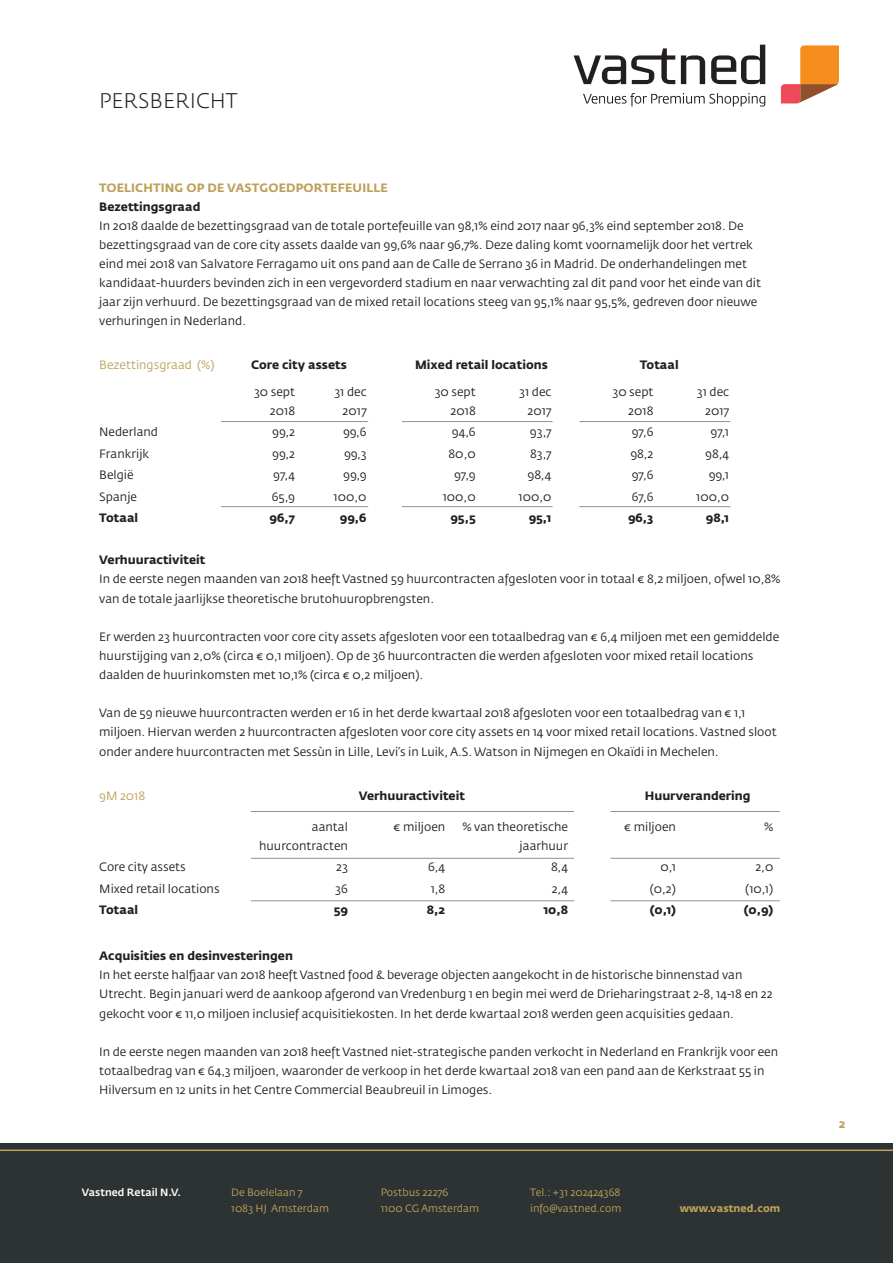
<style>
.page{position:relative;width:893px;height:1263px;background:#fff}
.page>*{position:absolute;margin:0;border:0;box-sizing:border-box;transform-origin:0 0}
.t1{font:300 21px "Fedra Sans Std";letter-spacing:.005em;color:#231f20}
.t2{font:12px/19.2px "Fedra Sans Std";color:#231f20;text-align:right}
.t3{font:700 12px "Fedra Sans Std";color:#231f20}
.t4{font:700 12px "Fedra Sans Std";letter-spacing:.01em;color:#bfa05b}
.t5{font:12px "Fedra Sans Std";color:#bfa05b}
.t6{font:10.5px/16.5px "Fedra Sans Std";color:#bfa05b}
.t7{font:500 10.5px "Fedra Sans Std";color:#fff}
.t8{font:700 10.5px "Fedra Sans Std";color:#bfa05b}
</style>
<div class="page">
<div style="left:0;top:1144px;width:893px;height:119px;background:#2d3333"></div>
<hr style="left:0;top:1149px;width:893px;height:2px;background:#bfa05b">
<svg style="left:583px;top:93px;width:182px;height:14px"></svg>
<svg style="left:681px;top:55px;width:24px;height:29px"></svg>
<svg style="left:711px;top:45px;width:54px;height:39px"></svg>
<svg style="left:574px;top:48px;width:101px;height:36px"></svg>
<svg style="left:781px;top:45px;width:58px;height:58px"></svg>
<hr style="left:221px;top:506px;width:147px;height:1px;background:#231f20">
<hr style="left:402px;top:506px;width:151px;height:1px;background:#231f20">
<hr style="left:579px;top:506px;width:151px;height:1px;background:#231f20">
<hr style="left:221px;top:421px;width:147px;height:1px;background:#231f20">
<hr style="left:402px;top:421px;width:151px;height:1px;background:#231f20">
<hr style="left:579px;top:421px;width:151px;height:1px;background:#231f20">
<hr style="left:251px;top:900px;width:323px;height:1px;background:#231f20">
<hr style="left:611px;top:900px;width:169px;height:1px;background:#231f20">
<hr style="left:251px;top:858px;width:323px;height:1px;background:#231f20">
<hr style="left:611px;top:858px;width:169px;height:1px;background:#231f20">
<hr style="left:251px;top:811px;width:323px;height:1px;background:#231f20">
<hr style="left:611px;top:811px;width:169px;height:1px;background:#231f20">
<h1 class="t1" style="left:99px;top:88px;width:140px">PERSBERICHT</h1>
<p class="t4" style="left:99px;top:180px;width:16px">Toelichtin</p>
<p class="t4" style="left:175px;top:180px;width:104px">g op de vastgoed</p>
<p class="t4" style="left:296px;top:180px;width:17px">portefeuille</p>
<p class="t3" style="left:99px;top:199px;width:103px">Bezettingsgraad</p>
<p class="t2" style="left:99px;top:216px;width:663px;text-align:left">In 2018 daalde de bezettingsgraad van de totale portefeuille van 98,1% eind 2017 naar 96,3% eind september 2018. De bezettingsgraad van de core city assets daalde van 99,6% naar 96,7%. Deze daling komt voornamelijk door het vertrek eind mei 2018 van Salvatore Ferragamo uit ons pand aan de Calle de Serrano 36 in Madrid. De onderhandelingen met kandidaat-huurders bevinden zich in een vergevorderd stadium en naar verwachting zal dit pand voor het einde van dit jaar zijn verhuurd. De bezettingsgraad van de mixed retail locations steeg van 95,1% naar 95,5%, gedreven door nieuwe verhuringen in Nederland.</p>
<p class="t5" style="left:99px;top:357px;width:117px">Bezettingsgraad (%)</p>
<p class="t3" style="left:251px;top:357px;width:97px">Core city assets</p>
<p class="t3" style="left:415px;top:357px;width:134px">Mixed retail locations</p>
<p class="t3" style="left:640px;top:357px;width:40px">Totaal</p>
<p class="t2" style="left:254px;top:382px;width:43px">30 sept<br>2018</p>
<p class="t2" style="left:334px;top:382px;width:34px">31 dec<br>2017</p>
<p class="t2" style="left:435px;top:382px;width:43px">30 sept<br>2018</p>
<p class="t2" style="left:519px;top:382px;width:34px">31 dec<br>2017</p>
<p class="t2" style="left:612px;top:382px;width:43px">30 sept<br>2018</p>
<p class="t2" style="left:697px;top:382px;width:34px">31 dec<br>2017</p>
<p class="t2" style="left:99px;top:423px;width:60px">Nederland</p>
<p class="t2" style="left:272px;top:423px;width:24px">99,2</p>
<p class="t2" style="left:343px;top:423px;width:25px">99,6</p>
<p class="t2" style="left:452px;top:423px;width:25px">94,6</p>
<p class="t2" style="left:530px;top:423px;width:23px">93,7</p>
<p class="t2" style="left:632px;top:423px;width:23px">97,6</p>
<p class="t2" style="left:710px;top:423px;width:20px">97,1</p>
<p class="t2" style="left:99px;top:444px;width:51px">Frankrijk</p>
<p class="t2" style="left:272px;top:444px;width:24px">99,2</p>
<p class="t2" style="left:344px;top:444px;width:24px">99,3</p>
<p class="t2" style="left:448px;top:444px;width:29px">80,0</p>
<p class="t2" style="left:530px;top:444px;width:23px">83,7</p>
<p class="t2" style="left:630px;top:444px;width:25px">98,2</p>
<p class="t2" style="left:705px;top:444px;width:25px">98,4</p>
<p class="t2" style="left:99px;top:465px;width:36px">België</p>
<p class="t2" style="left:273px;top:465px;width:23px">97,4</p>
<p class="t2" style="left:343px;top:465px;width:25px">99,9</p>
<p class="t2" style="left:454px;top:465px;width:23px">97,9</p>
<p class="t2" style="left:527px;top:465px;width:25px">98,4</p>
<p class="t2" style="left:632px;top:465px;width:23px">97,6</p>
<p class="t2" style="left:709px;top:465px;width:22px">99,1</p>
<p class="t2" style="left:99px;top:487px;width:39px">Spanje</p>
<p class="t2" style="left:272px;top:487px;width:25px">65,9</p>
<p class="t2" style="left:334px;top:487px;width:35px">100,0</p>
<p class="t2" style="left:443px;top:487px;width:35px">100,0</p>
<p class="t2" style="left:518px;top:487px;width:35px">100,0</p>
<p class="t2" style="left:632px;top:487px;width:23px">67,6</p>
<p class="t2" style="left:696px;top:487px;width:35px">100,0</p>
<p class="t3" style="left:99px;top:510px;width:40px">Totaal</p>
<p class="t3" style="left:270px;top:510px;width:27px">96,7</p>
<p class="t3" style="left:340px;top:510px;width:28px">99,6</p>
<p class="t3" style="left:450px;top:510px;width:27px">95,5</p>
<p class="t3" style="left:529px;top:510px;width:24px">95,1</p>
<p class="t3" style="left:628px;top:510px;width:27px">96,3</p>
<p class="t3" style="left:706px;top:510px;width:25px">98,1</p>
<p class="t3" style="left:99px;top:553px;width:108px">Verhuuractiviteit</p>
<p class="t2" style="left:99px;top:570px;width:683px;text-align:left">In de eerste negen maanden van 2018 heeft Vastned 59 huurcontracten afgesloten voor in totaal € 8,2 miljoen, ofwel 10,8% van de totale jaarlijkse theoretische brutohuuropbrengsten.</p>
<p class="t2" style="left:99px;top:627px;width:682px;text-align:left">Er werden 23 huurcontracten voor core city assets afgesloten voor een totaalbedrag van € 6,4 miljoen met een gemiddelde huurstijging van 2,0% (circa € 0,1 miljoen). Op de 36 huurcontracten die werden afgesloten voor mixed retail locations daalden de huurinkomsten met 10,1% (circa € 0,2 miljoen).</p>
<p class="t2" style="left:99px;top:703px;width:679px;text-align:left">Van de 59 nieuwe huurcontracten werden er 16 in het derde kwartaal 2018 afgesloten voor een totaalbedrag van € 1,1 miljoen. Hiervan werden 2 huurcontracten afgesloten voor core city assets en 14 voor mixed retail locations. Vastned sloot onder andere huurcontracten met Sessùn in Lille, Levi’s in Luik, A.S. Watson in Nijmegen en Okaïdi in Mechelen.</p>
<p class="t5" style="left:99px;top:788px;width:48px">9M 2018</p>
<p class="t3" style="left:359px;top:788px;width:108px">Verhuuractiviteit</p>
<p class="t3" style="left:645px;top:788px;width:107px">Huurverandering</p>
<p class="t2" style="left:259px;top:817px;width:90px">aantal huurcontracten</p>
<p class="t2" style="left:393px;top:817px;width:53px">€ miljoen</p>
<p class="t2" style="left:462px;top:817px;width:107px">% van theoretische jaarhuur</p>
<p class="t2" style="left:624px;top:817px;width:53px">€ miljoen</p>
<p class="t2" style="left:764px;top:817px;width:11px">%</p>
<p class="t2" style="left:99px;top:857px;width:88px">Core city assets</p>
<p class="t2" style="left:336px;top:857px;width:13px">23</p>
<p class="t2" style="left:428px;top:857px;width:19px">6,4</p>
<p class="t2" style="left:551px;top:857px;width:19px">8,4</p>
<p class="t2" style="left:660px;top:857px;width:17px">0,1</p>
<p class="t2" style="left:755px;top:857px;width:20px">2,0</p>
<p class="t2" style="left:99px;top:879px;width:122px">Mixed retail locations</p>
<p class="t2" style="left:335px;top:879px;width:14px">36</p>
<p class="t2" style="left:431px;top:879px;width:16px">1,8</p>
<p class="t2" style="left:552px;top:879px;width:18px">2,4</p>
<p class="t2" style="left:650px;top:879px;width:28px">(0,2)</p>
<p class="t2" style="left:745px;top:879px;width:30px">(10,1)</p>
<p class="t3" style="left:99px;top:902px;width:40px">Totaal</p>
<p class="t3" style="left:334px;top:902px;width:16px">59</p>
<p class="t3" style="left:427px;top:902px;width:20px">8,2</p>
<p class="t3" style="left:543px;top:902px;width:26px">10,8</p>
<p class="t3" style="left:650px;top:902px;width:28px">(0,1)</p>
<p class="t3" style="left:744px;top:902px;width:31px">(0,9)</p>
<p class="t3" style="left:99px;top:948px;width:195px">Acquisities en desinvesteringen</p>
<p class="t2" style="left:99px;top:965px;width:675px;text-align:left">In het eerste halfjaar van 2018 heeft Vastned food &amp; beverage objecten aangekocht in de historische binnenstad van<br>Utrecht. Begin januari werd de aankoop afgerond van Vredenburg 1 en begin mei werd de Drieharingstraat 2-8, 14-18 en 22 gekocht voor € 11,0 miljoen inclusief acquisitiekosten. In het derde kwartaal 2018 werden geen acquisities gedaan.</p>
<p class="t2" style="left:99px;top:1042px;width:680px;text-align:left">In de eerste negen maanden van 2018 heeft Vastned niet-strategische panden verkocht in Nederland en Frankrijk voor een totaalbedrag van € 64,3 miljoen, waaronder de verkoop in het derde kwartaal 2018 van een pand aan de Kerkstraat 55 in<br>Hilversum en 12 units in het Centre Commercial Beaubreuil in Limoges.</p>
<p class="t7" style="left:82px;top:1185px;width:101px">Vastned Retail N.V.</p>
<p class="t6" style="left:231px;top:1184px;width:99px">De Boelelaan 7<br>1083 HJ Amsterdam</p>
<p class="t6" style="left:381px;top:1184px;width:100px">Postbus 22276<br>1100 CG Amsterdam</p>
<p class="t6" style="left:530px;top:1184px;width:93px">Tel.: +31 202424368 info@vastned.com</p>
<p class="t8" style="left:680px;top:1202px;width:102px">www.vastned.com</p>
<p class="t4" style="left:839px;top:1116px;width:8px">2</p>
</div>
